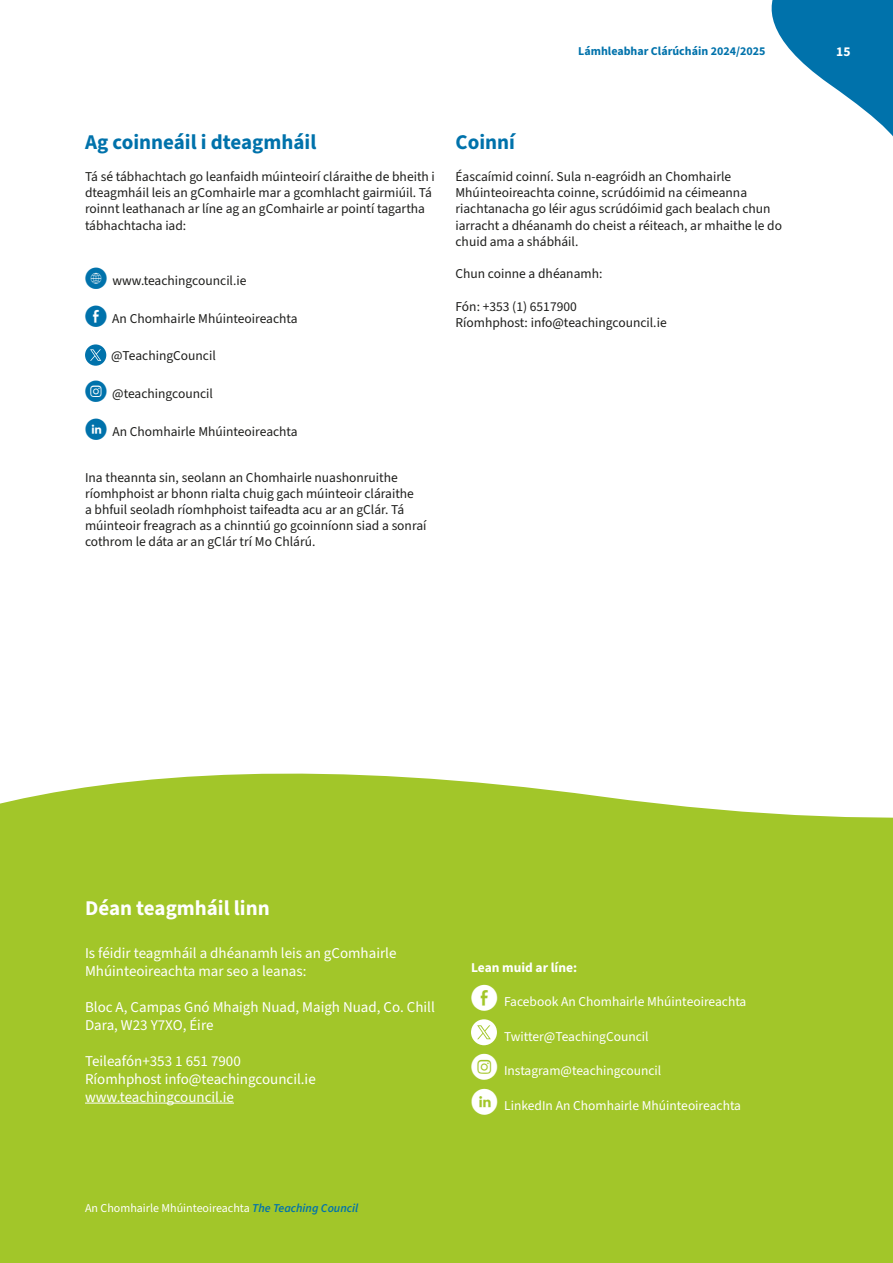
<style>
.page{position:relative;width:893px;height:1263px;background:#fff}
.page>*{position:absolute;margin:0;border:0;box-sizing:border-box;transform-origin:0 0}
.t1{font:700 21px "Source Sans 3";color:#0072ab}
.t2{font:700 21px "Source Sans 3";color:#fff}
.t3{font:15px/18px "Source Sans 3";color:#fff}
.t4{font:13.5px/16.2px "Source Sans 3";color:#1d1d1b}
.t5{font:13.5px "Source Sans 3";color:#fff}
.t6{font:700 13.5px "Source Sans 3";color:#fff}
.t7{font:12px "Source Sans 3";color:#fff}
.t8{font:700 12px "Source Sans 3";color:#0072ab}
.s1{font-family:"Social Media Circled";font-size:21px;color:#0072ab}
.s2{font-weight:600;font-style:italic;color:#0072ab}
.s3{font-family:"Social Media Circled";font-size:25.5px}
.s4{font-family:"Social Media Circled";font-size:25.5px;color:#a2c629}
</style>
<div class="page">
<div style="left:0;top:773px;width:893px;height:490px;background:#a2c629"></div>
<div style="left:85px;top:344px;width:21px;height:22px;background:#0072ab;border-radius:50%"></div>
<svg style="left:90px;top:349px;width:11px;height:12px"></svg>
<hr style="left:85px;top:1103px;width:149px;height:1px;background:#fff">
<svg style="left:471px;top:1019px;width:26px;height:26px"></svg>
<svg style="left:771px;top:0;width:122px;height:137px"></svg>
<p class="t8" style="left:578px;top:43px;width:189px">Lámhleabhar Clárúcháin 2024/2025</p>
<p class="t6" style="left:836px;top:43px;width:16px">15</p>
<h1 class="t1" style="left:85px;top:128px;width:233px">Ag coinneáil i dteagmháil</h1>
<p class="t4" style="left:85px;top:168px;width:351px">Tá sé tábhachtach go leanfaidh múinteoirí cláraithe de bheith i dteagmháil leis an gComhairle mar a gcomhlacht gairmiúil. Tá roinnt leathanach ar líne ag an gComhairle ar pointí tagartha tábhachtacha iad:</p>
<p class="t4" style="left:85px;top:272px;width:163px"><span class="s1">K</span> www.teachingcouncil.ie</p>
<p class="t4" style="left:85px;top:310px;width:214px"><span class="s1">E</span> An Chomhairle Mhúinteoireachta</p>
<p class="t4" style="left:111px;top:348px;width:106px">@TeachingCouncil</p>
<p class="t4" style="left:85px;top:386px;width:129px"><span class="s1">Q</span> @teachingcouncil</p>
<p class="t4" style="left:85px;top:424px;width:214px"><span class="s1">C</span> An Chomhairle Mhúinteoireachta</p>
<p class="t4" style="left:85px;top:469px;width:343px">Ina theannta sin, seolann an Chomhairle nuashonruithe ríomhphoist ar bhonn rialta chuig gach múinteoir cláraithe<br>a bhfuil seoladh ríomhphoist taifeadta acu ar an gClár. Tá múinteoir freagrach as a chinntiú go gcoinníonn siad a sonraí cothrom le dáta ar an gClár trí Mo Chlárú.</p>
<h1 class="t1" style="left:455px;top:128px;width:61px">Coinní</h1>
<p class="t4" style="left:455px;top:168px;width:328px">Éascaímid coinní. Sula n-eagróidh an Chomhairle Mhúinteoireachta coinne, scrúdóimid na céimeanna riachtanacha go léir agus scrúdóimid gach bealach chun iarracht a dhéanamh do cheist a réiteach, ar mhaithe le do chuid ama a shábháil.</p>
<p class="t4" style="left:455px;top:266px;width:148px">Chun coinne a dhéanamh:</p>
<p class="t4" style="left:455px;top:298px;width:213px">Fón: +353 (1) 6517900<br>Ríomhphost: info@teachingcouncil.ie</p>
<h1 class="t2" style="left:85px;top:894px;width:186px">Déan teagmháil linn</h1>
<p class="t3" style="left:85px;top:944px;width:313px">Is féidir teagmháil a dhéanamh leis an gComhairle<br>Mhúinteoireachta mar seo a leanas:</p>
<p class="t3" style="left:85px;top:998px;width:351px">Bloc A, Campas Gnó Mhaigh Nuad, Maigh Nuad, Co. Chill<br>Dara, W23 Y7XO, Éire</p>
<p class="t3" style="left:85px;top:1052px;width:232px">Teileafón+353 1 651 7900<br>Ríomhphost info@teachingcouncil.ie www.teachingcouncil.ie</p>
<p class="t7" style="left:85px;top:1200px;width:275px">An Chomhairle Mhúinteoireachta <span class="s2">The Teaching Council</span></p>
<p class="t6" style="left:471px;top:959px;width:108px">Lean muid ar líne:</p>
<p class="t5" style="left:471px;top:993px;width:277px"><span class="s3">E</span> Facebook An Chomhairle Mhúinteoireachta</p>
<p class="t5" style="left:471px;top:1027px;width:179px"><span class="s4">D</span> Twitter@TeachingCouncil</p>
<p class="t5" style="left:471px;top:1062px;width:192px"><span class="s3">Q</span> Instagram@teachingcouncil</p>
<p class="t5" style="left:471px;top:1097px;width:272px"><span class="s3">C</span> LinkedIn An Chomhairle Mhúinteoireachta</p>
</div>
